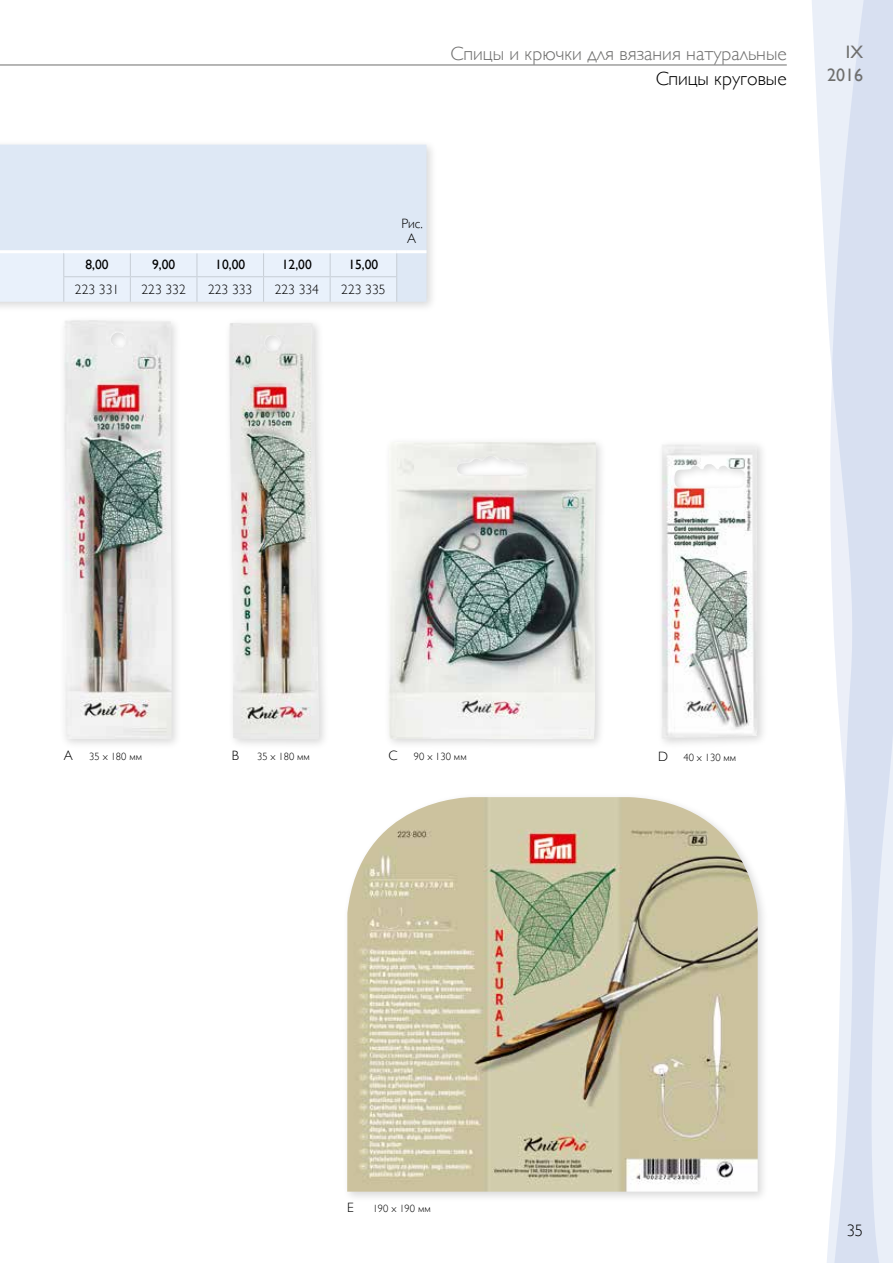
<style>
.page{position:relative;width:893px;height:1263px;background:#fff}
.page>*{position:absolute;margin:0;border:0;box-sizing:border-box;transform-origin:0 0}
.t1{font:300 19.5px "Gill Sans";color:#6f6f6e}
.t2{font:300 19.5px "Gill Sans";color:#000}
.t3{font:18px "Gill Sans";color:#6f6f6e}
.t4{font:300 16.5px "Gill Sans";color:#000}
.t5{font:300 13.5px/15px "Gill Sans";color:#000;text-align:center}
.t6{font:13.5px "Gill Sans";color:#000}
.t7{font:300 10.5px "Gill Sans";color:#000}
.s1{font-size:13.5px}
</style>
<div class="page">
<svg style="left:812px;top:0;width:12px;height:237px;fill:#eaeff8"></svg>
<svg style="left:824px;top:0;width:69px;height:1263px;background:#e2e8f4"></svg>
<div style="left:59px;top:315px;width:124px;height:435px;background:#000;opacity:.15"></div>
<img style="left:64px;top:320px;width:108px;height:419px">
<div style="left:224px;top:318px;width:106px;height:432px;background:#000;opacity:.15"></div>
<img style="left:229px;top:323px;width:90px;height:416px">
<div style="left:383px;top:436px;width:224px;height:314px;background:#000;opacity:.15"></div>
<img style="left:388px;top:442px;width:208px;height:297px">
<div style="left:656px;top:439px;width:112px;height:311px;background:#000;opacity:.15"></div>
<img style="left:661px;top:444px;width:96px;height:295px">
<div style="left:342px;top:792px;width:427px;height:411px;background:#000;opacity:.15"></div>
<img style="left:347px;top:797px;width:411px;height:394px">
<hr style="left:0;top:65px;width:787px;height:1px;background:#6f6f6e">
<div style="left:0;top:139px;width:438px;height:174px;background:#000;opacity:.15"></div>
<div style="left:0;top:145px;width:426px;height:157px;background:#dee8f5"></div>
<hr style="left:0;top:250px;width:64px;height:3px;background:#fff">
<div style="left:0;top:253px;width:397px;height:49px;background:#e9f1fb"></div>
<hr style="left:64px;top:250px;width:66px;height:3px;background:#fff">
<hr style="left:130px;top:250px;width:67px;height:3px;background:#fff">
<hr style="left:197px;top:250px;width:67px;height:3px;background:#fff">
<hr style="left:264px;top:250px;width:66px;height:3px;background:#fff">
<hr style="left:330px;top:250px;width:67px;height:3px;background:#fff">
<hr style="left:397px;top:250px;width:29px;height:3px;background:#fff">
<h1 class="t1" style="left:450px;top:42px;width:338px">Спицы и крючки для вязания натуральные</h1>
<h2 class="t3" style="left:846px;top:42px;width:19px">IX</h2>
<p class="t6" style="left:85px;top:256px;width:25px">8,00</p>
<p class="t6" style="left:152px;top:256px;width:25px">9,00</p>
<p class="t6" style="left:215px;top:256px;width:31px">10,00</p>
<p class="t6" style="left:282px;top:256px;width:31px">12,00</p>
<p class="t6" style="left:348px;top:256px;width:31px">15,00</p>
<p class="t5" style="left:75px;top:282px;width:46px">223 331</p>
<p class="t5" style="left:142px;top:282px;width:46px">223 332</p>
<p class="t5" style="left:208px;top:282px;width:46px">223 333</p>
<p class="t5" style="left:275px;top:282px;width:46px">223 334</p>
<p class="t5" style="left:341px;top:282px;width:46px">223 335</p>
<p class="t5" style="left:401px;top:216px;width:23px">Pис.<br>A</p>
<h1 class="t2" style="left:655px;top:68px;width:133px">Спицы круговые</h1>
<h2 class="t3" style="left:827px;top:65px;width:37px">2016</h2>
<p class="t7" style="left:64px;top:750px;width:80px"><span class="s1">A</span> 35 x 180 мм</p>
<p class="t5" style="left:232px;top:748px;width:9px">B</p>
<p class="t7" style="left:257px;top:750px;width:54px">35 x 180 мм</p>
<p class="t7" style="left:388px;top:750px;width:80px"><span class="s1">C</span> 90 x 130 мм</p>
<p class="t7" style="left:658px;top:751px;width:80px"><span class="s1">D</span> 40 x 130 мм</p>
<p class="t5" style="left:347px;top:1200px;width:8px">E</p>
<p class="t7" style="left:373px;top:1202px;width:59px">190 x 190 мм</p>
<h3 class="t4" style="left:847px;top:1221px;width:18px">35</h3>
</div>
